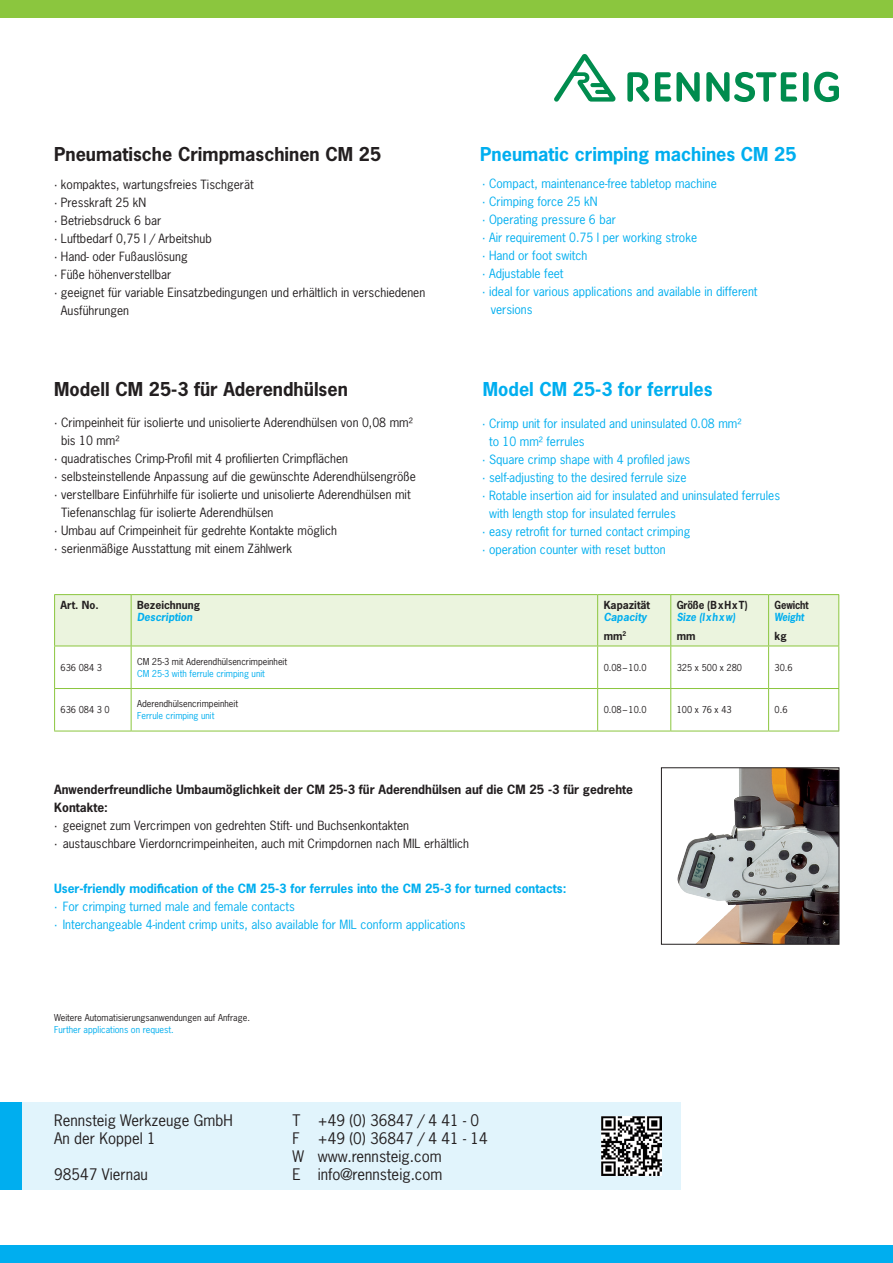
<style>
.page{position:relative;width:893px;height:1263px;background:#fff}
.page>*{position:absolute;margin:0;border:0;box-sizing:border-box;transform-origin:0 0}
.t1{font:700 18px "News Gothic Std";color:#231f20}
.t2{font:700 18px "News Gothic Std";color:#00aeef}
.t3{font:15px/18px "News Gothic Std";color:#231f20}
.t4{font:12px/18px "News Gothic Std";color:#231f20}
.t5{font:12px/18px "News Gothic Std";color:#00aeef}
.t6{font:700 12px/18px "News Gothic Std";color:#231f20}
.t7{font:700 12px "News Gothic Std";color:#00aeef}
.t8{font:700 10.5px "News Gothic Std";color:#231f20}
.t9{font:italic 700 10.5px/18.6px "News Gothic Std";color:#00aeef}
.t10{font:700 10.5px "News Gothic Std";letter-spacing:.05em;color:#231f20;scale:.95 1}
.t11{font:italic 700 10.5px "News Gothic Std";letter-spacing:.105em;color:#00aeef;scale:.95 1}
.t12{font:700 10.5px "News Gothic Std";color:#231f20;scale:.9 1}
.t13{font:italic 700 10.5px "News Gothic Std";color:#00aeef;scale:.9 1}
.t14{font:9px "News Gothic Std";color:#231f20}
.t15{font:9px "News Gothic Std";color:#00aeef}
.s1{font-style:normal;color:#231f20}
</style>
<div class="page">
<div style="left:0;top:0;width:893px;height:17px;background:#8bc63e"></div>
<div style="left:0;top:1246px;width:893px;height:17px;background:#00aeef"></div>
<svg style="left:554px;top:54px;width:285px;height:48px"></svg>
<div style="left:12px;top:1102px;width:669px;height:87px;background:#e1f4fc"></div>
<div style="left:0;top:1102px;width:21px;height:87px;background:#00aeef"></div>
<div style="left:55px;top:595px;width:783px;height:51px;background:#ebf4de"></div>
<hr style="left:54px;top:595px;width:1px;height:51px;background:#8bc63e">
<hr style="left:54px;top:594px;width:77px;height:1px;background:#8bc63e">
<hr style="left:131px;top:594px;width:467px;height:1px;background:#8bc63e">
<hr style="left:598px;top:594px;width:73px;height:1px;background:#8bc63e">
<hr style="left:671px;top:594px;width:98px;height:1px;background:#8bc63e">
<hr style="left:769px;top:594px;width:70px;height:1px;background:#8bc63e">
<hr style="left:131px;top:595px;width:1px;height:51px;background:#8bc63e">
<hr style="left:597px;top:595px;width:1px;height:51px;background:#8bc63e">
<hr style="left:670px;top:595px;width:1px;height:51px;background:#8bc63e">
<hr style="left:768px;top:595px;width:1px;height:51px;background:#8bc63e">
<hr style="left:838px;top:595px;width:1px;height:51px;background:#8bc63e">
<hr style="left:54px;top:646px;width:1px;height:42px;background:#8bc63e">
<hr style="left:54px;top:689px;width:1px;height:42px;background:#8bc63e">
<hr style="left:131px;top:646px;width:1px;height:42px;background:#8bc63e">
<hr style="left:597px;top:646px;width:1px;height:42px;background:#8bc63e">
<hr style="left:131px;top:689px;width:1px;height:42px;background:#8bc63e">
<hr style="left:597px;top:689px;width:1px;height:42px;background:#8bc63e">
<hr style="left:54px;top:646px;width:77px;height:1px;background:#8bc63e">
<hr style="left:131px;top:646px;width:467px;height:1px;background:#8bc63e">
<hr style="left:54px;top:688px;width:77px;height:1px;background:#8bc63e">
<hr style="left:131px;top:688px;width:467px;height:1px;background:#8bc63e">
<hr style="left:598px;top:688px;width:73px;height:1px;background:#8bc63e">
<hr style="left:54px;top:731px;width:77px;height:1px;background:#8bc63e">
<hr style="left:131px;top:731px;width:467px;height:1px;background:#8bc63e">
<hr style="left:670px;top:646px;width:1px;height:42px;background:#8bc63e">
<hr style="left:670px;top:689px;width:1px;height:42px;background:#8bc63e">
<hr style="left:768px;top:646px;width:1px;height:42px;background:#8bc63e">
<hr style="left:838px;top:646px;width:1px;height:42px;background:#8bc63e">
<hr style="left:768px;top:689px;width:1px;height:42px;background:#8bc63e">
<hr style="left:838px;top:689px;width:1px;height:42px;background:#8bc63e">
<hr style="left:671px;top:688px;width:98px;height:1px;background:#8bc63e">
<hr style="left:769px;top:688px;width:70px;height:1px;background:#8bc63e">
<hr style="left:598px;top:646px;width:73px;height:1px;background:#8bc63e">
<hr style="left:598px;top:731px;width:73px;height:1px;background:#8bc63e">
<hr style="left:671px;top:646px;width:98px;height:1px;background:#8bc63e">
<hr style="left:671px;top:731px;width:98px;height:1px;background:#8bc63e">
<hr style="left:769px;top:646px;width:70px;height:1px;background:#8bc63e">
<hr style="left:769px;top:731px;width:70px;height:1px;background:#8bc63e">
<img style="left:677px;top:769px;width:160px;height:173px">
<div style="left:661px;top:767px;width:178px;height:177px;border:1px solid #231f20"></div>
<img style="left:602px;top:1116px;width:59px;height:60px">
<h1 class="t1" style="left:54px;top:142px;width:328px">Pneumatische Crimpmaschinen CM 25</h1>
<h1 class="t2" style="left:480px;top:142px;width:318px">Pneumatic crimping machines CM 25</h1>
<p class="t5" style="left:482px;top:175px;width:236px">· Compact, maintenance-free tabletop machine</p>
<p class="t5" style="left:482px;top:193px;width:117px">· Crimping force 25 kN</p>
<p class="t5" style="left:482px;top:211px;width:135px">· Operating pressure 6 bar</p>
<p class="t5" style="left:482px;top:229px;width:216px">· Air requirement 0.75 l per working stroke</p>
<p class="t5" style="left:482px;top:247px;width:107px">· Hand or foot switch</p>
<p class="t5" style="left:482px;top:265px;width:83px">· Adjustable feet</p>
<p class="t5" style="left:482px;top:283px;width:277px">· ideal for various applications and available in different</p>
<p class="t5" style="left:491px;top:301px;width:43px">versions</p>
<p class="t4" style="left:54px;top:175px;width:201px">· kompaktes, wartungsfreies Tischgerät</p>
<p class="t4" style="left:54px;top:193px;width:94px">· Presskraft 25 kN</p>
<p class="t4" style="left:54px;top:211px;width:109px">· Betriebsdruck 6 bar</p>
<p class="t4" style="left:54px;top:229px;width:159px">· Luftbedarf 0,75 l / Arbeitshub</p>
<p class="t4" style="left:54px;top:247px;width:135px">· Hand- oder Fußauslösung</p>
<p class="t4" style="left:54px;top:265px;width:119px">· Füße höhenverstellbar</p>
<p class="t4" style="left:54px;top:283px;width:373px">· geeignet für variable Einsatzbedingungen und erhältlich in verschiedenen</p>
<p class="t4" style="left:61px;top:301px;width:70px">Ausführungen</p>
<h1 class="t1" style="left:54px;top:377px;width:295px">Modell CM 25-3 für Aderendhülsen</h1>
<p class="t4" style="left:54px;top:414px;width:360px">· Crimpeinheit für isolierte und unisolierte Aderendhülsen von 0,08 mm²</p>
<p class="t4" style="left:61px;top:432px;width:60px">bis 10 mm²</p>
<p class="t4" style="left:54px;top:450px;width:295px">· quadratisches Crimp-Profil mit 4 profilierten Crimpflächen</p>
<p class="t4" style="left:54px;top:468px;width:363px">· selbsteinstellende Anpassung auf die gewünschte Aderendhülsengröße</p>
<p class="t4" style="left:54px;top:486px;width:358px">· verstellbare Einführhilfe für isolierte und unisolierte Aderendhülsen mit</p>
<p class="t4" style="left:61px;top:504px;width:214px">Tiefenanschlag für isolierte Aderendhülsen</p>
<p class="t4" style="left:54px;top:522px;width:284px">· Umbau auf Crimpeinheit für gedrehte Kontakte möglich</p>
<p class="t4" style="left:54px;top:540px;width:240px">· serienmäßige Ausstattung mit einem Zählwerk</p>
<h1 class="t2" style="left:483px;top:377px;width:231px">Model CM 25-3 for ferrules</h1>
<p class="t5" style="left:482px;top:414px;width:261px">· Crimp unit for insulated and uninsulated 0.08 mm²</p>
<p class="t5" style="left:489px;top:432px;width:97px">to 10 mm² ferrules</p>
<p class="t5" style="left:482px;top:450px;width:209px">· Square crimp shape with 4 profiled jaws</p>
<p class="t5" style="left:482px;top:468px;width:206px">· self-adjusting to the desired ferrule size</p>
<p class="t5" style="left:482px;top:486px;width:299px">· Rotable insertion aid for insulated and uninsulated ferrules</p>
<p class="t5" style="left:489px;top:504px;width:188px">with length stop for insulated ferrules</p>
<p class="t5" style="left:482px;top:522px;width:210px">· easy retrofit for turned contact crimping</p>
<p class="t5" style="left:482px;top:540px;width:185px">· operation counter with reset button</p>
<p class="t8" style="left:61px;top:598px;width:40px">Art. No.</p>
<p class="t8" style="left:137px;top:598px;width:64px">Bezeichnung</p>
<p class="t9" style="left:137px;top:608px;width:57px">Description</p>
<p class="t8" style="left:604px;top:598px;width:48px">Kapazität</p>
<p class="t9" style="left:604px;top:608px;width:45px">Capacity <span class="s1">mm</span><sup>2</sup></p>
<p class="t10" style="left:677px;top:598px;width:76px">Größe (BxHxT)</p>
<p class="t11" style="left:677px;top:610px;width:63px">Size (lxhxw)</p>
<p class="t8" style="left:677px;top:629px;width:20px">mm</p>
<p class="t12" style="left:775px;top:598px;width:39px">Gewicht</p>
<p class="t13" style="left:775px;top:610px;width:34px">Weight</p>
<p class="t8" style="left:775px;top:629px;width:14px">kg</p>
<p class="t14" style="left:61px;top:661px;width:43px">636 084 3</p>
<p class="t14" style="left:137px;top:655px;width:152px">CM 25-3 mit Aderendhülsencrimpeinheit</p>
<p class="t15" style="left:137px;top:667px;width:129px">CM 25-3 with ferrule crimping unit</p>
<p class="t14" style="left:604px;top:661px;width:45px">0.08–10.0</p>
<p class="t14" style="left:677px;top:661px;width:67px">325 x 500 x 280</p>
<p class="t14" style="left:775px;top:661px;width:20px">30.6</p>
<p class="t14" style="left:61px;top:704px;width:51px">636 084 3 0</p>
<p class="t14" style="left:137px;top:698px;width:102px">Aderendhülsencrimpeinheit</p>
<p class="t15" style="left:137px;top:710px;width:79px">Ferrule crimping unit</p>
<p class="t14" style="left:604px;top:704px;width:45px">0.08–10.0</p>
<p class="t14" style="left:677px;top:704px;width:56px">100 x 76 x 43</p>
<p class="t14" style="left:775px;top:704px;width:14px">0.6</p>
<p class="t6" style="left:54px;top:780px;width:580px">Anwenderfreundliche Umbaumöglichkeit der CM 25-3 für Aderendhülsen auf die CM 25 -3 für gedrehte<br>Kontakte:</p>
<p class="t4" style="left:54px;top:817px;width:416px">· geeignet zum Vercrimpen von gedrehten Stift- und Buchsenkontakten<br>· austauschbare Vierdorncrimpeinheiten, auch mit Crimpdornen nach MIL erhältlich</p>
<p class="t7" style="left:54px;top:881px;width:514px">User-friendly modification of the CM 25-3 for ferrules into the CM 25-3 for turned contacts:</p>
<p class="t5" style="left:54px;top:898px;width:413px">· For crimping turned male and female contacts<br>· Interchangeable 4-indent crimp units, also available for MIL conform applications</p>
<p class="t14" style="left:54px;top:1011px;width:197px">Weitere Automatisierungsanwendungen auf Anfrage.</p>
<p class="t15" style="left:54px;top:1023px;width:121px">Further applications on request.</p>
<p class="t3" style="left:54px;top:1111px;width:180px">Rennsteig Werkzeuge GmbH</p>
<p class="t3" style="left:292px;top:1111px;width:188px">T +49 (0) 36847 / 4 41 - 0</p>
<p class="t3" style="left:54px;top:1129px;width:103px">An der Koppel 1</p>
<p class="t3" style="left:292px;top:1129px;width:197px">F +49 (0) 36847 / 4 41 - 14<br>W www.rennsteig.com</p>
<p class="t3" style="left:54px;top:1165px;width:95px">98547 Viernau</p>
<p class="t3" style="left:292px;top:1165px;width:152px">E info@rennsteig.com</p>
</div>
